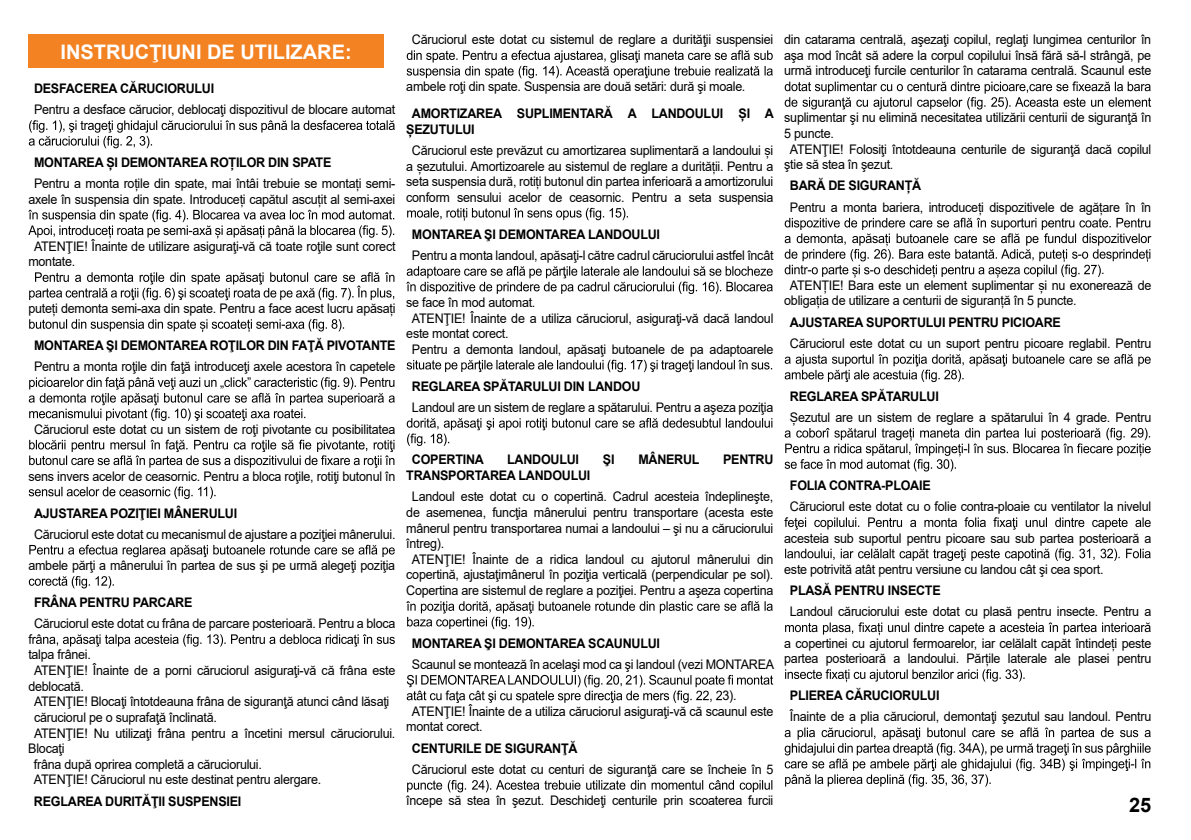
<style>
.page{position:relative;width:1191px;height:840px;background:#fff}
.page>*{position:absolute;margin:0;border:0;box-sizing:border-box;transform-origin:0 0}
.t1{font:700 20px "Arial";color:#fff}
.t2{font:700 20px "Arial";color:#000001}
.t3{font:13.2px/15.6px "Arial";letter-spacing:-.02em;color:#000001;text-align:center;scale:.95 1}
.t4{font:700 13.2px/15.6px "Arial";letter-spacing:-.02em;color:#000001;scale:.95 1}
</style>
<div class="page">
<div style="left:28px;top:35px;width:356px;height:33px;background:#f38223"></div>
<svg style="left:29px;top:120px;width:366px;height:28px"></svg>
<svg style="left:28px;top:209px;width:366px;height:29px"></svg>
<svg style="left:29px;top:272px;width:365px;height:28px"></svg>
<svg style="left:29px;top:319px;width:315px;height:13px"></svg>
<svg style="left:29px;top:377px;width:366px;height:43px"></svg>
<svg style="left:29px;top:439px;width:365px;height:28px"></svg>
<svg style="left:29px;top:486px;width:186px;height:12px"></svg>
<svg style="left:29px;top:544px;width:366px;height:13px"></svg>
<svg style="left:29px;top:576px;width:85px;height:12px"></svg>
<svg style="left:28px;top:634px;width:367px;height:12px"></svg>
<svg style="left:784px;top:81px;width:367px;height:28px"></svg>
<svg style="left:784px;top:218px;width:367px;height:59px"></svg>
<svg style="left:784px;top:354px;width:366px;height:28px"></svg>
<svg style="left:784px;top:427px;width:366px;height:44px"></svg>
<svg style="left:784px;top:517px;width:366px;height:12px"></svg>
<svg style="left:785px;top:548px;width:365px;height:12px"></svg>
<svg style="left:785px;top:622px;width:365px;height:13px"></svg>
<svg style="left:785px;top:669px;width:239px;height:13px"></svg>
<svg style="left:784px;top:727px;width:366px;height:59px"></svg>
<svg style="left:407px;top:50px;width:365px;height:28px"></svg>
<svg style="left:407px;top:208px;width:221px;height:13px"></svg>
<svg style="left:406px;top:266px;width:366px;height:28px"></svg>
<svg style="left:407px;top:359px;width:365px;height:13px"></svg>
<svg style="left:407px;top:418px;width:365px;height:27px"></svg>
<svg style="left:406px;top:601px;width:366px;height:27px"></svg>
<svg style="left:407px;top:674px;width:366px;height:28px"></svg>
<svg style="left:407px;top:780px;width:365px;height:12px"></svg>
<h1 class="t1" style="left:60px;top:37px;width:293px">INSTRUCŢIUNI DE UTILIZARE:</h1>
<p class="t4" style="left:34px;top:81px;width:191px">DESFACEREA CĂRUCIORULUI</p>
<p class="t3" style="left:34px;top:102px;width:382px">Pentru a desface cărucior, deblocaţi dispozitivul de blocare automat</p>
<p class="t4" style="left:34px;top:154px;width:314px">MONTAREA ȘI DEMONTAREA ROȚILOR DIN SPATE</p>
<p class="t3" style="left:28px;top:175px;width:388px">Pentru a monta roțile din spate, mai întâi trebuie se montați semi&shy;axele în suspensia din spate. Introduceți capătul ascuțit al semi-axei</p>
<p class="t3" style="left:28px;top:238px;width:388px;text-align:left;text-indent:6px">ATENŢIE! Înainte de utilizare asiguraţi-vă că toate roţile sunt corect montate.</p>
<p class="t3" style="left:28px;top:300px;width:388px">puteți demonta semi-axa din spate. Pentru a face acest lucru apăsați</p>
<p class="t4" style="left:34px;top:337px;width:382px">MONTAREA ŞI DEMONTAREA ROŢILOR DIN FAŢĂ PIVOTANTE</p>
<p class="t3" style="left:34px;top:358px;width:382px">Pentru a monta roţile din faţă introduceţi axele acestora în capetele</p>
<p class="t3" style="left:34px;top:421px;width:382px">Căruciorul este dotat cu un sistem de roţi pivotante cu posibilitatea</p>
<p class="t3" style="left:28px;top:468px;width:388px">sens invers acelor de ceasornic. Pentru a bloca roţile, rotiţi butonul în</p>
<p class="t4" style="left:34px;top:505px;width:215px">AJUSTAREA POZIŢIEI MÂNERULUI</p>
<p class="t3" style="left:34px;top:526px;width:382px">Căruciorul este dotat cu mecanismul de ajustare a poziţiei mânerului.</p>
<p class="t3" style="left:28px;top:557px;width:388px">ambele părţi a mânerului în partea de sus şi pe urmă alegeţi poziţia</p>
<p class="t4" style="left:34px;top:594px;width:168px">FRÂNA PENTRU PARCARE</p>
<p class="t3" style="left:34px;top:615px;width:382px">Căruciorul este dotat cu frâna de parcare posterioară. Pentru a bloca</p>
<p class="t3" style="left:28px;top:646px;width:67px">talpa frânei.</p>
<p class="t3" style="left:34px;top:662px;width:382px">ATENŢIE! Înainte de a porni căruciorul asiguraţi-vă că frâna este</p>
<p class="t3" style="left:28px;top:677px;width:60px">deblocată.</p>
<p class="t3" style="left:34px;top:693px;width:375px">ATENŢIE! Blocaţi întotdeauna frâna de siguranţă atunci când lăsaţi</p>
<p class="t3" style="left:34px;top:709px;width:194px">căruciorul pe o suprafaţă înclinată.</p>
<p class="t3" style="left:34px;top:724px;width:382px">ATENŢIE! Nu utilizaţi frâna pentru a încetini mersul căruciorului.</p>
<p class="t3" style="left:28px;top:740px;width:40px">Blocaţi</p>
<p class="t3" style="left:34px;top:755px;width:241px">frâna după oprirea completă a căruciorului.</p>
<p class="t3" style="left:34px;top:771px;width:304px">ATENŢIE! Căruciorul nu este destinat pentru alergare.</p>
<p class="t4" style="left:34px;top:793px;width:220px">REGLAREA DURITĂŢII SUSPENSIEI</p>
<p class="t3" style="left:412px;top:32px;width:382px">Căruciorul este dotat cu sistemul de reglare a durităţii suspensiei</p>
<p class="t3" style="left:406px;top:78px;width:358px">ambele roţi din spate. Suspensia are două setări: dură şi moale.</p>
<p class="t4" style="left:406px;top:106px;width:388px;text-indent:6px">AMORTIZAREA SUPLIMENTARĂ A LANDOULUI ȘI A<br>ȘEZUTULUI</p>
<p class="t3" style="left:406px;top:142px;width:388px">Căruciorul este prevăzut cu amortizarea suplimentară a landoului și a șezutului. Amortizoarele au sistemul de reglare a durității. Pentru a seta suspensia dură, rotiți butonul din partea inferioară a amortizorului conform sensului acelor de ceasornic. Pentru a seta suspensia</p>
<p class="t4" style="left:412px;top:226px;width:263px">MONTAREA ŞI DEMONTAREA LANDOULUI</p>
<p class="t3" style="left:412px;top:247px;width:382px">Pentru a monta landoul, apăsaţi-l către cadrul căruciorului astfel încât</p>
<p class="t3" style="left:406px;top:294px;width:137px">se face în mod automat.</p>
<p class="t3" style="left:412px;top:310px;width:382px">ATENŢIE! Înainte de a utiliza căruciorul, asiguraţi-vă dacă landoul</p>
<p class="t3" style="left:406px;top:325px;width:109px">este montat corect.</p>
<p class="t3" style="left:412px;top:341px;width:382px">Pentru a demonta landoul, apăsaţi butoanele de pa adaptoarele</p>
<p class="t4" style="left:412px;top:378px;width:242px">REGLAREA SPĂTARULUI DIN LANDOU</p>
<p class="t3" style="left:412px;top:399px;width:382px">Landoul are un sistem de reglare a spătarului. Pentru a aşeza poziţia</p>
<p class="t3" style="left:784px;top:32px;width:388px;text-align:justify">din catarama centrală, aşezaţi copilul, reglaţi lungimea centurilor în aşa mod încât să adere la corpul copilului însă fără să-l strângă, pe urmă introduceţi furcile centurilor în catarama centrală. Scaunul este</p>
<p class="t3" style="left:784px;top:110px;width:388px">suplimentar şi nu elimină necesitatea utilizării centurii de siguranţă în</p>
<p class="t3" style="left:784px;top:125px;width:54px">5 puncte.</p>
<p class="t3" style="left:790px;top:141px;width:382px">ATENŢIE! Folosiţi întotdeauna centurile de siguranţă dacă copilul</p>
<p class="t3" style="left:784px;top:156px;width:116px">ştie să stea în şezut.</p>
<p class="t4" style="left:790px;top:178px;width:140px">BARĂ DE SIGURANȚĂ</p>
<p class="t3" style="left:790px;top:199px;width:382px">Pentru a monta bariera, introduceți dispozitivele de agățare în în</p>
<p class="t3" style="left:1101px;top:261px;width:5px">.</p>
<p class="t3" style="left:790px;top:277px;width:382px">ATENȚIE! Bara este un element suplimentar și nu exonerează de</p>
<p class="t3" style="left:784px;top:293px;width:309px">obligația de utilizare a centurii de siguranță în 5 puncte.</p>
<p class="t4" style="left:790px;top:314px;width:287px">AJUSTAREA SUPORTULUI PENTRU PICIOARE</p>
<p class="t3" style="left:790px;top:335px;width:382px">Căruciorul este dotat cu un suport pentru picoare reglabil. Pentru</p>
<p class="t4" style="left:790px;top:388px;width:158px">REGLAREA SPĂTARULUI</p>
<p class="t3" style="left:790px;top:409px;width:382px">Șezutul are un sistem de reglare a spătarului în 4 grade. Pentru</p>
<p class="t4" style="left:412px;top:452px;width:77px">COPERTINA</p>
<p class="t4" style="left:507px;top:452px;width:77px">LANDOULUI</p>
<p class="t4" style="left:603px;top:452px;width:14px">ŞI</p>
<p class="t4" style="left:638px;top:452px;width:66px">MÂNERUL</p>
<p class="t4" style="left:723px;top:452px;width:54px">PENTRU</p>
<p class="t4" style="left:406px;top:467px;width:195px">TRANSPORTAREA LANDOULUI</p>
<p class="t3" style="left:412px;top:488px;width:382px">Landoul este dotat cu o copertină. Cadrul acesteia îndeplineşte,</p>
<p class="t3" style="left:406px;top:504px;width:388px">de asemenea, funcţia mânerului pentru transportare (acesta este</p>
<p class="t3" style="left:406px;top:520px;width:388px">mânerul pentru transportarea numai a landoului – şi nu a căruciorului</p>
<p class="t3" style="left:406px;top:535px;width:41px">întreg).</p>
<p class="t3" style="left:412px;top:551px;width:382px">ATENŢIE! Înainte de a ridica landoul cu ajutorul mânerului din</p>
<p class="t3" style="left:406px;top:566px;width:388px">copertină, ajustaţimânerul în poziţia verticală (perpendicular pe sol).</p>
<p class="t3" style="left:406px;top:582px;width:388px">Copertina are sistemul de reglare a poziţiei. Pentru a aşeza copertina</p>
<p class="t4" style="left:412px;top:635px;width:263px">MONTAREA ŞI DEMONTAREA SCAUNULUI</p>
<p class="t3" style="left:412px;top:656px;width:383px">Scaunul se montează în acelaşi mod ca şi landoul (vezi MONTAREA</p>
<p class="t3" style="left:722px;top:687px;width:16px">3).</p>
<p class="t3" style="left:412px;top:702px;width:382px">ATENŢIE! Înainte de a utiliza căruciorul asiguraţi-vă că scaunul este</p>
<p class="t3" style="left:406px;top:718px;width:82px">montat corect.</p>
<p class="t4" style="left:412px;top:740px;width:176px">CENTURILE DE SIGURANŢĂ</p>
<p class="t3" style="left:412px;top:761px;width:382px">Căruciorul este dotat cu centuri de siguranţă care se încheie în 5</p>
<p class="t3" style="left:406px;top:792px;width:388px">începe să stea în şezut. Deschideţi centurile prin scoaterea furcii</p>
<p class="t4" style="left:790px;top:477px;width:150px">FOLIA CONTRA-PLOAIE</p>
<p class="t3" style="left:790px;top:498px;width:382px">Căruciorul este dotat cu o folie contra-ploaie cu ventilator la nivelul</p>
<p class="t3" style="left:784px;top:529px;width:388px">acesteia sub suportul pentru picoare sau sub partea posterioară a</p>
<p class="t3" style="left:784px;top:561px;width:338px">este potrivită atât pentru versiune cu landou cât şi cea sport.</p>
<p class="t4" style="left:790px;top:582px;width:160px">PLASĂ PENTRU INSECTE</p>
<p class="t3" style="left:790px;top:603px;width:382px">Landoul căruciorului este dotat cu plasă pentru insecte. Pentru a</p>
<p class="t3" style="left:784px;top:634px;width:388px;text-align:left">a copertinei cu ajutorul fermoarelor, iar celălalt capăt întindeți peste partea posterioară a landoului. Părțile laterale ale plasei pentru</p>
<p class="t4" style="left:790px;top:687px;width:159px">PLIEREA CĂRUCIORULUI</p>
<p class="t3" style="left:790px;top:708px;width:382px">Înainte de a plia căruciorul, demontaţi şezutul sau landoul. Pentru</p>
<h1 class="t2" style="left:1129px;top:790px;width:24px">25</h1>
</div>
